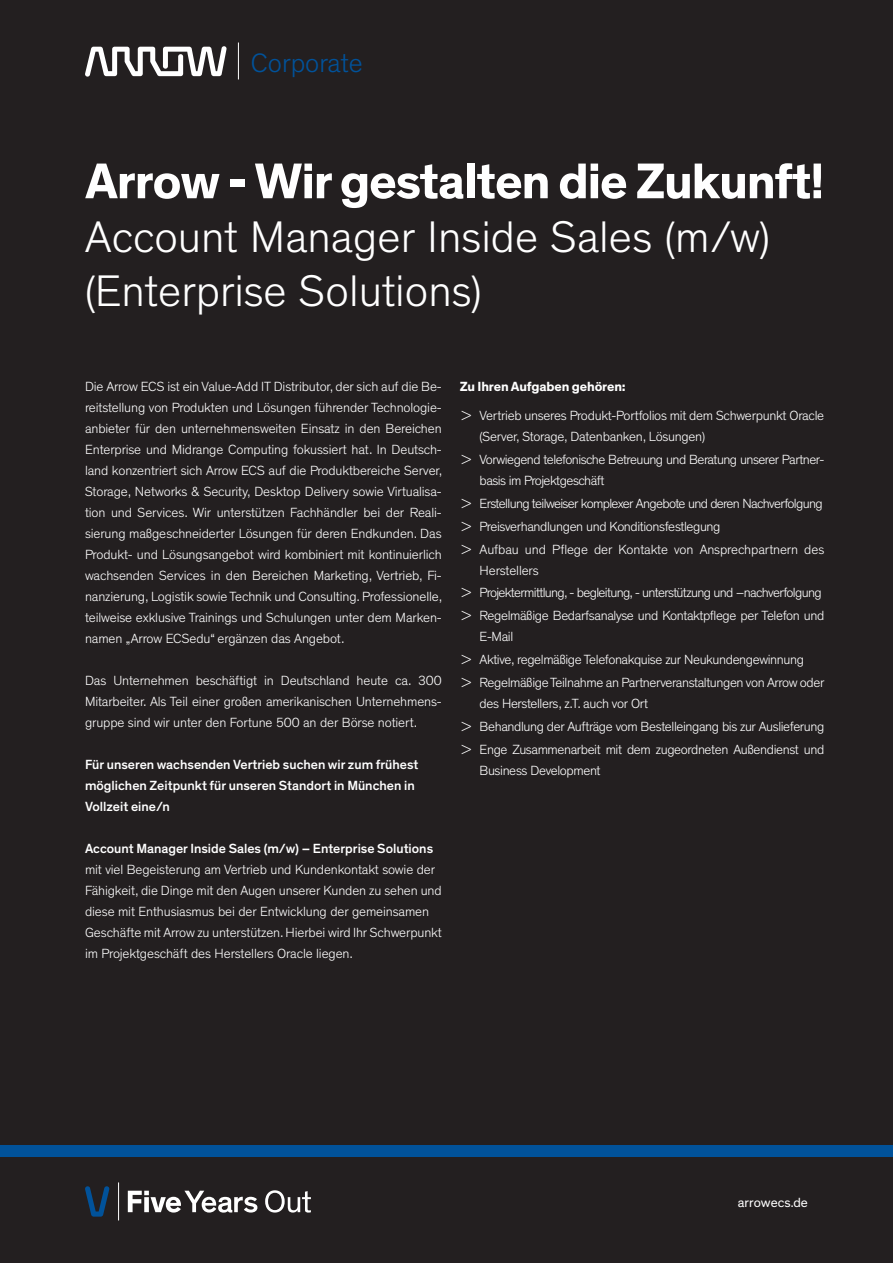
<style>
.page{position:relative;width:893px;height:1263px;background:#fff}
.page>*{position:absolute;margin:0;border:0;box-sizing:border-box;transform-origin:0 0}
.t1{font:700 51px "Theinhardt";letter-spacing:-.025em;color:#fff}
.t2{font:300 45px/54px "Theinhardt";color:#fff}
.t3{font:300 27.15px "Theinhardt";color:#01529a}
.t4{font:300 13.5px/21px "Theinhardt";letter-spacing:-.03em;color:#fff}
.t5{font:300 13.5px/21px "Theinhardt";letter-spacing:-.01em;color:#fff}
.t6{font:500 13.5px/21px "Theinhardt";color:#fff}
.t7{font:700 13.5px "Theinhardt";letter-spacing:-.01em;color:#fff}
.t8{font:13.5px "Theinhardt";color:#fff}
.s1{color:#231f20}
</style>
<div class="page">
<div style="left:0;top:0;width:893px;height:1144px;background:#231f20"></div>
<div style="left:0;top:1144px;width:893px;height:13px;background:#01529a"></div>
<div style="left:0;top:1157px;width:893px;height:106px;background:#231f20"></div>
<svg style="left:85px;top:1186px;width:24px;height:30px"></svg>
<svg style="left:128px;top:1191px;width:129px;height:21px"></svg>
<svg style="left:265px;top:1190px;width:46px;height:22px"></svg>
<hr style="left:118px;top:1182px;width:1px;height:38px;background:#fff">
<svg style="left:85px;top:46px;width:142px;height:31px"></svg>
<hr style="left:238px;top:43px;width:1px;height:36px;background:#fff">
<h3 class="t3" style="left:251px;top:47px;width:113px">Corporate</h3>
<h1 class="t1" style="left:85px;top:149px;width:741px">Arrow - Wir gestalten die Zukunft!</h1>
<h2 class="t2" style="left:85px;top:211px;width:687px">Account Manager Inside Sales (m/w) (Enterprise Solutions)<span class="s1">- Education</span></h2>
<p class="t4" style="left:85px;top:376px;width:359px;text-align:justify">Die Arrow ECS ist ein Value-Add IT Distributor, der sich auf die Be&shy;reitstellung von Produkten und Lösungen führender Technologie&shy;anbieter für den unternehmensweiten Einsatz in den Bereichen Enterprise und Midrange Computing fokussiert hat. In Deutsch&shy;land konzentriert sich Arrow ECS auf die Produktbereiche Server, Storage, Networks &amp; Security, Desktop Delivery sowie Virtualisa&shy;tion und Services. Wir unterstützen Fachhändler bei der Reali&shy;sierung maßgeschneiderter Lösungen für deren Endkunden. Das Produkt- und Lösungsangebot wird kombiniert mit kontinuierlich wachsenden Services in den Bereichen Marketing, Vertrieb, Fi&shy;nanzierung, Logistik sowie Technik und Consulting. Professionelle, teilweise exklusive Trainings und Schulungen unter dem Marken&shy;namen „Arrow ECSedu“ ergänzen das Angebot.</p>
<p class="t4" style="left:85px;top:670px;width:358px;text-align:justify">Das Unternehmen beschäftigt in Deutschland heute ca. 300<br>Mitarbeiter. Als Teil einer großen amerikanischen Unternehmens&shy;gruppe sind wir unter den Fortune 500 an der Börse notiert.</p>
<p class="t6" style="left:85px;top:754px;width:335px">Für unseren wachsenden Vertrieb suchen wir zum frühest möglichen Zeitpunkt für unseren Standort in München in<br>Vollzeit eine/n</p>
<p class="t6" style="left:85px;top:838px;width:350px">Account Manager Inside Sales (m/w) – Enterprise Solutions</p>
<p class="t5" style="left:85px;top:859px;width:358px">mit viel Begeisterung am Vertrieb und Kundenkontakt sowie der Fähigkeit, die Dinge mit den Augen unserer Kunden zu sehen und diese mit Enthusiasmus bei der Entwicklung der gemeinsamen Geschäfte mit Arrow zu unterstützen. Hierbei wird Ihr Schwerpunkt im Projektgeschäft des Herstellers Oracle liegen.</p>
<p class="t7" style="left:460px;top:378px;width:168px">Zu Ihren Aufgaben gehören:</p>
<p class="t4" style="left:480px;top:405px;width:346px;text-indent:-18px">&gt; Vertrieb unseres Produkt-Portfolios mit dem Schwerpunkt Oracle (Server, Storage, Datenbanken, Lösungen)</p>
<p class="t4" style="left:480px;top:449px;width:346px;text-indent:-18px">&gt; Vorwiegend telefonische Betreuung und Beratung unserer Partner&shy;basis im Projektgeschäft</p>
<p class="t4" style="left:461px;top:492px;width:365px;line-height:22.8px">&gt; Erstellung teilweiser komplexer Angebote und deren Nachverfolgung &gt; Preisverhandlungen und Konditionsfestlegung<br>&gt; Aufbau und Pflege der Kontakte von Ansprechpartnern des</p>
<p class="t4" style="left:461px;top:559px;width:365px;line-height:22.8px;text-indent:18px">Herstellers<br>&gt; Projektermittlung, - begleitung, - unterstützung und –nachverfolgung &gt; Regelmäßige Bedarfsanalyse und Kontaktpflege per Telefon und</p>
<p class="t4" style="left:461px;top:625px;width:365px;line-height:22.8px;text-indent:18px">E-Mail<br>&gt; Aktive, regelmäßige Telefonakquise zur Neukundengewinnung<br>&gt; Regelmäßige Teilnahme an Partnerveranstaltungen von Arrow oder</p>
<p class="t4" style="left:461px;top:692px;width:365px;line-height:22.8px;text-indent:18px">des Herstellers, z.T. auch vor Ort<br>&gt; Behandlung der Aufträge vom Bestelleingang bis zur Auslieferung &gt; Enge Zusammenarbeit mit dem zugeordneten Außendienst und</p>
<p class="t4" style="left:480px;top:760px;width:122px">Business Development</p>
<p class="t8" style="left:738px;top:1194px;width:72px">arrowecs.de</p>
</div>
